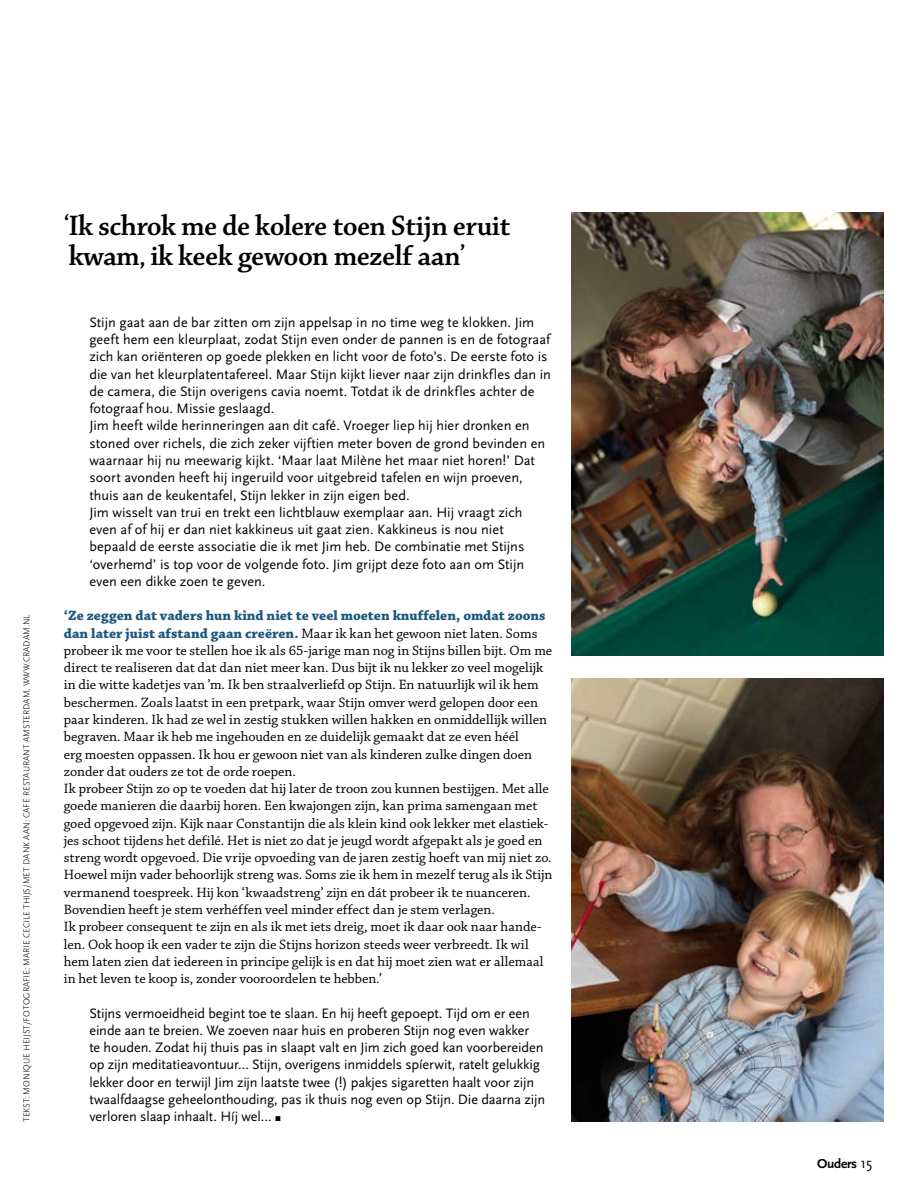
<style>
.page{position:relative;width:915px;height:1200px;background:#fff}
.page>*{position:absolute;margin:0;border:0;box-sizing:border-box;transform-origin:0 0}
.t1{font:30px/30px "Chaparral Pro Semibold Disp";color:#000}
.t2{font:14.25px/17.2px "Chaparral Pro";color:#000}
.t3{font:14.25px/17.2px "Scala Sans OT";color:#000}
.t4{font:700 13.5px "Scala Sans OT";color:#000}
.t5{font:300 9px "Scala Sans OT";color:#000}
.s1{font-weight:700;color:#1e577c}
.s2{font-size:10.5px}
.s3{font-weight:400;font-size:15px}
</style>
<div class="page">
<img style="left:571px;top:678px;width:311px;height:442px">
<img style="left:571px;top:213px;width:311px;height:442px">
<p class="t5" style="left:22px;top:1121px;width:509px;rotate:-90deg">TEKST: MONI QUE HEIJST/FOTOGRAFI E: MARI E CECI LE THIJS/MET DANK AAN: CAFÉ RESTAURANT AMSTERDAM, WWW.CRADAM.NL</p>
<h1 class="t1" style="left:64px;top:212px;width:448px">‘Ik schrok me de kolere toen Stijn eruit kwam, ik keek gewoon mezelf aan’</h1>
<p class="t3" style="left:89px;top:314px;width:463px">Stijn gaat aan de bar zitten om zijn appelsap in no time weg te klokken. Jim geeft hem een kleurplaat, zodat Stijn even onder de pannen is en de fotograaf zich kan oriënteren op goede plekken en licht voor de foto’s. De eerste foto is die van het kleurplatentafereel. Maar Stijn kijkt liever naar zijn drinkfles dan in de camera, die Stijn overigens cavia noemt. Totdat ik de drinkfles achter de fotograaf hou. Missie geslaagd.<br>Jim heeft wilde herinneringen aan dit café. Vroeger liep hij hier dronken en stoned over richels, die zich zeker vijftien meter boven de grond bevinden en waarnaar hij nu meewarig kijkt. ‘Maar laat Milène het maar niet horen!’ Dat soort avonden heeft hij ingeruild voor uitgebreid tafelen en wijn proeven, thuis aan de keukentafel, Stijn lekker in zijn eigen bed.<br>Jim wisselt van trui en trekt een lichtblauw exemplaar aan. Hij vraagt zich even af of hij er dan niet kakkineus uit gaat zien. Kakkineus is nou niet bepaald de eerste associatie die ik met Jim heb. De combinatie met Stijns ‘overhemd’ is top voor de volgende foto. Jim grijpt deze foto aan om Stijn even een dikke zoen te geven.</p>
<p class="t2" style="left:64px;top:607px;width:490px"><span class="s1">‘Ze zeggen dat vaders hun kind niet te veel moeten knuffelen, omdat zoons dan later juist afstand gaan creëren.</span> Maar ik kan het gewoon niet laten. Soms probeer ik me voor te stellen hoe ik als 65-jarige man nog in Stijns billen bijt. Om me direct te realiseren dat dat dan niet meer kan. Dus bijt ik nu lekker zo veel mogelijk in die witte kadetjes van ’m. Ik ben straalverliefd op Stijn. En natuurlijk wil ik hem beschermen. Zoals laatst in een pretpark, waar Stijn omver werd gelopen door een paar kinderen. Ik had ze wel in zestig stukken willen hakken en onmiddellijk willen begraven. Maar ik heb me ingehouden en ze duidelijk gemaakt dat ze even héél<br>erg moesten oppassen. Ik hou er gewoon niet van als kinderen zulke dingen doen zonder dat ouders ze tot de orde roepen.<br>Ik probeer Stijn zo op te voeden dat hij later de troon zou kunnen bestijgen. Met alle goede manieren die daarbij horen. Een kwajongen zijn, kan prima samengaan met goed opgevoed zijn. Kijk naar Constantijn die als klein kind ook lekker met elastiek&shy;jes schoot tijdens het defilé. Het is niet zo dat je jeugd wordt afgepakt als je goed en streng wordt opgevoed. Die vrije opvoeding van de jaren zestig hoeft van mij niet zo.<br>Hoewel mijn vader behoorlijk streng was. Soms zie ik hem in mezelf terug als ik Stijn vermanend toespreek. Hij kon ‘kwaadstreng’ zijn en dát probeer ik te nuanceren.<br>Bovendien heeft je stem verhéffen veel minder effect dan je stem verlagen.<br>Ik probeer consequent te zijn en als ik met iets dreig, moet ik daar ook naar hande&shy;len. Ook hoop ik een vader te zijn die Stijns horizon steeds weer verbreedt. Ik wil hem laten zien dat iedereen in principe gelijk is en dat hij moet zien wat er allemaal in het leven te koop is, zonder vooroordelen te hebben.’</p>
<p class="t3" style="left:89px;top:1004px;width:457px">Stijns vermoeidheid begint toe te slaan. En hij heeft gepoept. Tijd om er een einde aan te breien. We zoeven naar huis en proberen Stijn nog even wakker<br>te houden. Zodat hij thuis pas in slaapt valt en Jim zich goed kan voorbereiden op zijn meditatieavontuur… Stijn, overigens inmiddels spíerwit, ratelt gelukkig lekker door en terwijl Jim zijn laatste twee (!) pakjes sigaretten haalt voor zijn twaalfdaagse geheelonthouding, pas ik thuis nog even op Stijn. Die daarna zijn</p>
<p class="t3" style="left:89px;top:1107px;width:193px">verloren slaap inhaalt. Híj wel… <span class="s2">▪</span></p>
<p class="t4" style="left:817px;top:1156px;width:57px">Ouders <span class="s3">15</span></p>
</div>
